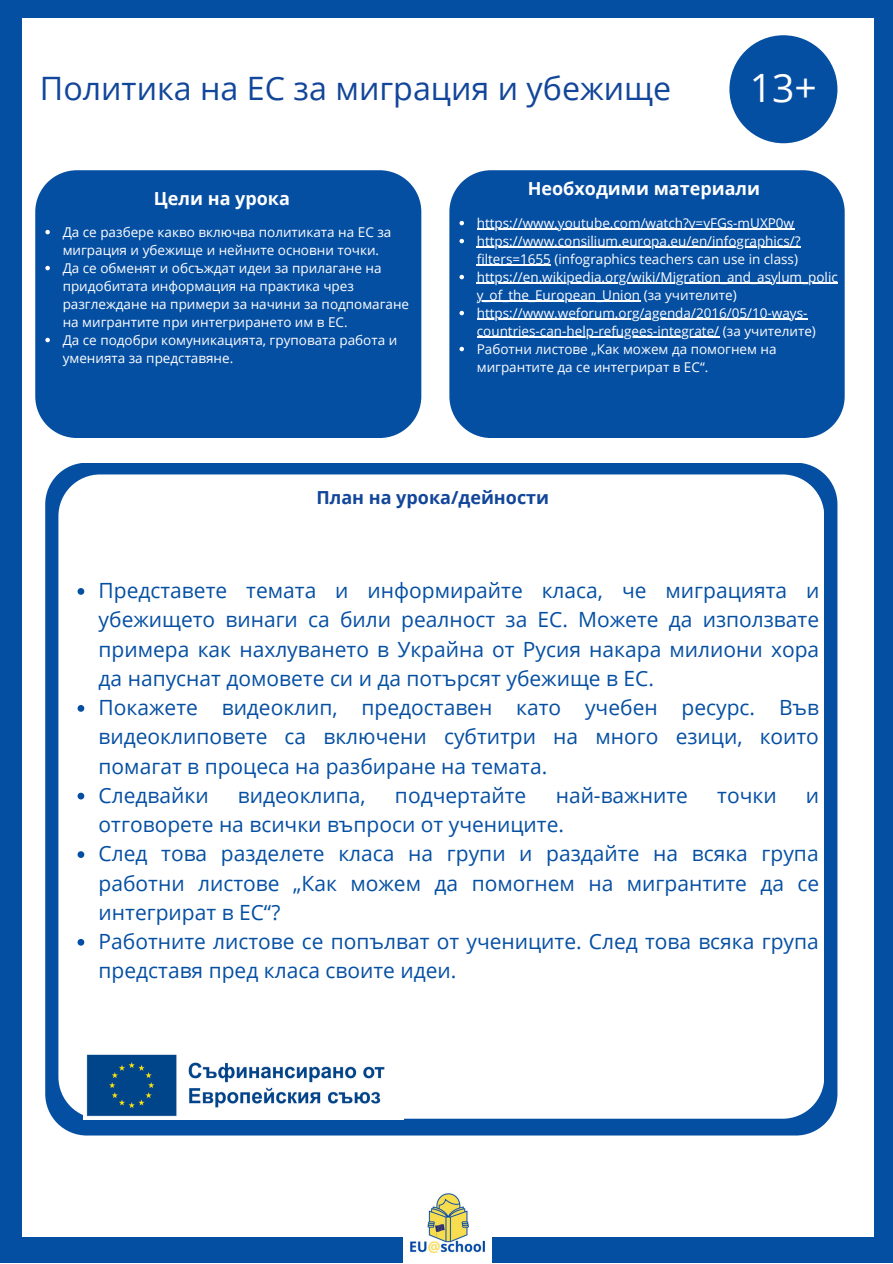
<style>
.page{position:relative;width:893px;height:1264px;background:#fff}
.page>*{position:absolute;margin:0;border:0;box-sizing:border-box;transform-origin:0 0}
.t1{font:39px "Open Sans";color:#fff}
.t2{font:32.25px "Open Sans";color:#12469a}
.t3{font:21px/29.2px "Open Sans";color:#054fa3;text-align:justify}
.t4{font:700 18px "Open Sans";color:#fff}
.t5{font:700 18px "Open Sans";color:#12469a}
.t6{font:13.5px/18px "Open Sans";color:#fff}
</style>
<div class="page">
<div style="left:0;top:0;width:892px;height:1262px;background:#054fa3"></div>
<div style="left:22px;top:18px;width:851px;height:1218px;background:#fff"></div>
<img style="left:403px;top:1193px;width:89px;height:69px">
<div style="left:729px;top:35px;width:108px;height:108px;background:#054fa3;border-radius:50%"></div>
<div style="left:35px;top:170px;width:386px;height:268px;background:#054fa3"></div>
<svg style="left:45px;top:230px;width:5px;height:4px"></svg>
<svg style="left:45px;top:266px;width:5px;height:4px"></svg>
<svg style="left:45px;top:338px;width:5px;height:4px"></svg>
<div style="left:449px;top:170px;width:395px;height:268px;background:#054fa3"></div>
<svg style="left:459px;top:221px;width:5px;height:4px"></svg>
<hr style="left:477px;top:229px;width:317px;height:1px;background:#fff">
<svg style="left:459px;top:239px;width:5px;height:4px"></svg>
<hr style="left:477px;top:247px;width:323px;height:1px;background:#fff">
<hr style="left:477px;top:265px;width:74px;height:1px;background:#fff">
<svg style="left:459px;top:275px;width:5px;height:4px"></svg>
<hr style="left:477px;top:283px;width:360px;height:1px;background:#fff">
<hr style="left:477px;top:301px;width:163px;height:1px;background:#fff">
<svg style="left:459px;top:311px;width:5px;height:4px"></svg>
<hr style="left:477px;top:319px;width:330px;height:1px;background:#fff">
<hr style="left:477px;top:337px;width:242px;height:1px;background:#fff">
<svg style="left:459px;top:347px;width:5px;height:4px"></svg>
<svg style="left:45px;top:463px;width:792px;height:672px;background:#1258a8"></svg>
<svg style="left:58px;top:474px;width:766px;height:644px"></svg>
<svg style="left:78px;top:588px;width:6px;height:7px"></svg>
<svg style="left:78px;top:705px;width:6px;height:6px"></svg>
<svg style="left:78px;top:792px;width:6px;height:7px"></svg>
<svg style="left:78px;top:851px;width:6px;height:7px"></svg>
<svg style="left:78px;top:938px;width:6px;height:7px"></svg>
<img style="left:84px;top:1051px;width:319px;height:68px">
<p class="t2" style="left:40px;top:65px;width:633px">Политика на ЕС за миграция и убежище</p>
<p class="t1" style="left:749px;top:60px;width:68px">13+</p>
<p class="t4" style="left:154px;top:186px;width:137px">Цели на урока</p>
<p class="t6" style="left:63px;top:222px;width:330px">Да се разбере какво включва политиката на ЕС за миграция и убежище и нейните основни точки.</p>
<p class="t6" style="left:63px;top:258px;width:348px">Да се обменят и обсъждат идеи за прилагане на придобитата информация на практика чрез разглеждане на примери за начини за подпомагане на мигрантите при интегрирането им в ЕС.</p>
<p class="t6" style="left:63px;top:330px;width:336px">Да се подобри комуникацията, груповата работа и уменията за представяне.</p>
<p class="t4" style="left:527px;top:175px;width:234px">Необходими материали</p>
<p class="t6" style="left:477px;top:213px;width:319px">https://www.youtube.com/watch?v=vFGs-mUXP0w</p>
<p class="t6" style="left:477px;top:231px;width:325px">https://www.consilium.europa.eu/en/infographics/? filters=1655 (infographics teachers can use in class)</p>
<p class="t6" style="left:477px;top:267px;width:362px">https://en.wikipedia.org/wiki/Migration_and_asylum_polic y_of_the_European_Union (за учителите)</p>
<p class="t6" style="left:477px;top:303px;width:340px">https://www.weforum.org/agenda/2016/05/10-ways&shy;countries-can-help-refugees-integrate/ (за учителите)</p>
<p class="t6" style="left:477px;top:339px;width:301px">Работни листове „Как можем да помогнем на мигрантите да се интегрират в ЕС“.</p>
<p class="t5" style="left:316px;top:484px;width:234px">План на урока/дейности</p>
<p class="t3" style="left:99px;top:575px;width:722px">Представете темата и информирайте класа, че миграцията и убежището винаги са били реалност за ЕС. Можете да използвате примера как нахлуването в Украйна от Русия накара милиони хора да напуснат домовете си и да потърсят убежище в ЕС.</p>
<p class="t3" style="left:99px;top:692px;width:722px">Покажете видеоклип, предоставен като учебен ресурс. Във видеоклиповете са включени субтитри на много езици, които помагат в процеса на разбиране на темата.</p>
<p class="t3" style="left:99px;top:780px;width:112px">Следвайки</p>
<p class="t3" style="left:238px;top:780px;width:129px">видеоклипа,</p>
<p class="t3" style="left:395px;top:780px;width:133px">подчертайте</p>
<p class="t3" style="left:555px;top:780px;width:134px">най-важните</p>
<p class="t3" style="left:717px;top:780px;width:61px">точки</p>
<p class="t3" style="left:805px;top:780px;width:15px">и</p>
<p class="t3" style="left:99px;top:809px;width:467px">отговорете на всички въпроси от учениците.</p>
<p class="t3" style="left:99px;top:838px;width:722px">След това разделете класа на групи и раздайте на всяка група работни листове „Как можем да помогнем на мигрантите да се интегрират в ЕС“?</p>
<p class="t3" style="left:99px;top:926px;width:721px">Работните листове се попълват от учениците. След това всяка група представя пред класа своите идеи.</p>
</div>
